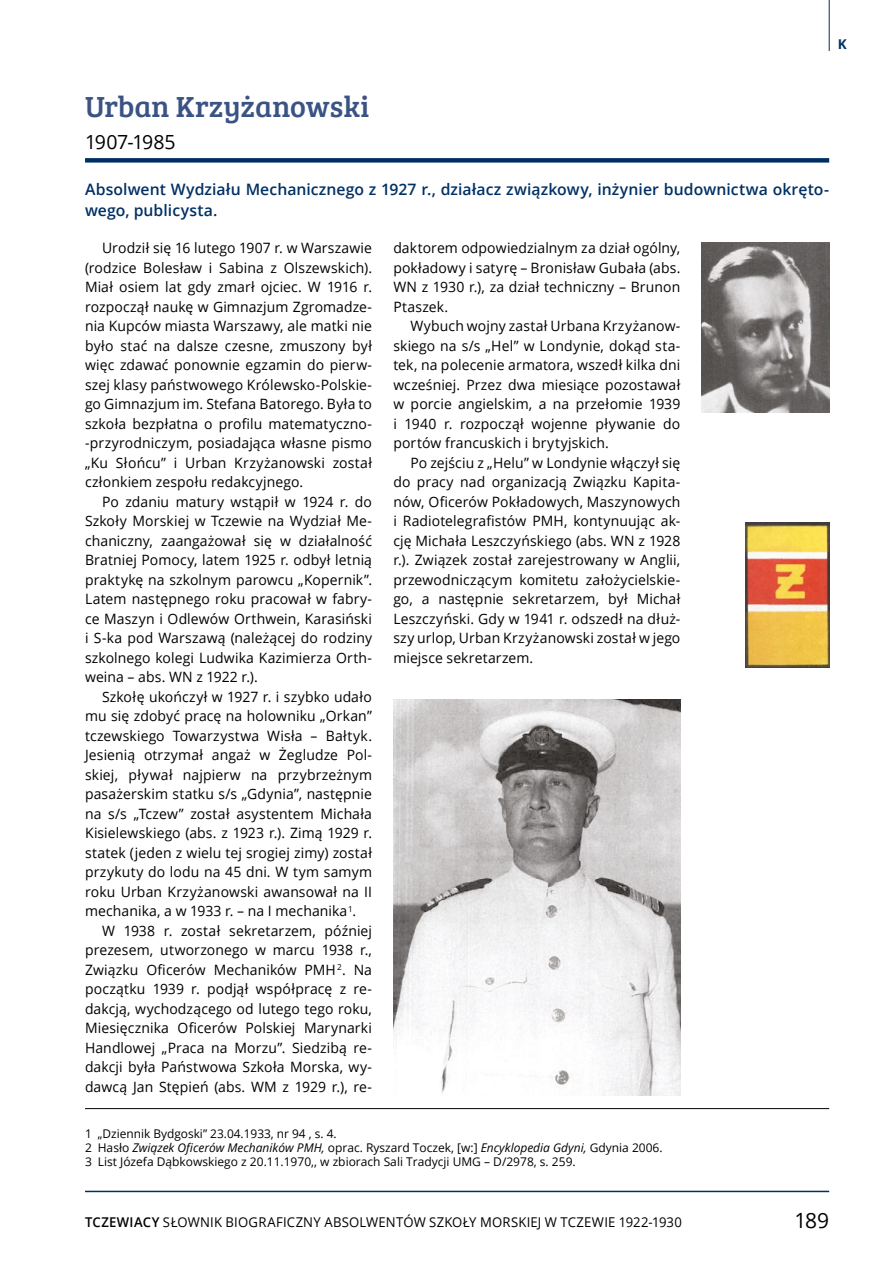
<style>
.page{position:relative;width:893px;height:1263px;background:#fff}
.page>*{position:absolute;margin:0;border:0;box-sizing:border-box;transform-origin:0 0}
.t1{font:30px "Bree Serif";color:#3a5384}
.t2{font:21px "Open Sans";color:#000}
.t3{font:19.5px "Open Sans";letter-spacing:-.01em;color:#000}
.t4{font:600 15.75px/21px "Open Sans";letter-spacing:.005em;color:#003063}
.t5{font:14.25px/19.5px "Open Sans";letter-spacing:.01em;color:#000;text-align:justify}
.t6{font:13.5px "Open Sans";letter-spacing:.015em;color:#000}
.t7{font:700 13.5px "Open Sans";color:#003063}
.t8{font:12px/14.4px "Open Sans";color:#000}
.s1{font-style:italic}
.s2{font-weight:600}
</style>
<div class="page">
<hr style="left:85px;top:1191px;width:744px;height:1px;background:#003063">
<hr style="left:829px;top:0;width:1px;height:51px;background:#003063">
<div style="left:85px;top:158px;width:744px;height:5px;background:#003063"></div>
<img style="left:702px;top:242px;width:127px;height:170px">
<img style="left:393px;top:699px;width:287px;height:396px">
<hr style="left:85px;top:1108px;width:744px;height:1px;background:#000">
<img style="left:745px;top:522px;width:84px;height:146px">
<p class="t7" style="left:838px;top:34px;width:10px">K</p>
<h1 class="t1" style="left:85px;top:85px;width:286px">Urban Krzyżanowski</h1>
<h3 class="t3" style="left:85px;top:128px;width:92px">1907-1985</h3>
<p class="t4" style="left:85px;top:178px;width:746px">Absolwent Wydziału Mechanicznego z 1927 r., działacz związkowy, inżynier budownictwa okręto&shy;wego, publicysta.</p>
<p class="t5" style="left:85px;top:238px;width:289px;text-indent:17px">Urodził się 16 lutego 1907 r. w Warszawie (rodzice Bolesław i Sabina z Olszewskich).<br>Miał osiem lat gdy zmarł ojciec. W 1916 r. rozpoczął naukę w Gimnazjum Zgromadze&shy;nia Kupców miasta Warszawy, ale matki nie było stać na dalsze czesne, zmuszony był więc zdawać ponownie egzamin do pierw&shy;szej klasy państwowego Królewsko-Polskie&shy;go Gimnazjum im. Stefana Batorego. Była to szkoła bezpłatna o profilu matematyczno--przyrodniczym, posiadająca własne pismo „Ku Słońcu” i Urban Krzyżanowski został członkiem zespołu redakcyjnego.</p>
<p class="t5" style="left:85px;top:491px;width:289px;text-indent:17px">Po zdaniu matury wstąpił w 1924 r. do Szkoły Morskiej w Tczewie na Wydział Me&shy;chaniczny, zaangażował się w działalność Bratniej Pomocy, latem 1925 r. odbył letnią praktykę na szkolnym parowcu „Kopernik”.<br>Latem następnego roku pracował w fabry&shy;ce Maszyn i Odlewów Orthwein, Karasiński i S-ka pod Warszawą (należącej do rodziny szkolnego kolegi Ludwika Kazimierza Orth&shy;weina – abs. WN z 1922 r.).</p>
<p class="t5" style="left:85px;top:686px;width:289px;text-indent:17px">Szkołę ukończył w 1927 r. i szybko udało mu się zdobyć pracę na holowniku „Orkan” tczewskiego Towarzystwa Wisła – Bałtyk.<br>Jesienią otrzymał angaż w Żegludze Pol&shy;skiej, pływał najpierw na przybrzeżnym pasażerskim statku s/s „Gdynia”, następnie na s/s „Tczew” został asystentem Michała Kisielewskiego (abs. z 1923 r.). Zimą 1929 r. statek (jeden z wielu tej srogiej zimy) został przykuty do lodu na 45 dni. W tym samym roku Urban Krzyżanowski awansował na II mechanika, a w 1933 r. – na I mechanika<sup>1</sup>.</p>
<p class="t5" style="left:85px;top:920px;width:289px;text-indent:17px">W 1938 r. został sekretarzem, później prezesem, utworzonego w marcu 1938 r., Związku Oficerów Mechaników PMH <sup>2</sup>. Na początku 1939 r. podjął współpracę z re&shy;dakcją, wychodzącego od lutego tego roku, Miesięcznika Oficerów Polskiej Marynarki Handlowej „Praca na Morzu”. Siedzibą re&shy;dakcji była Państwowa Szkoła Morska, wy&shy;dawcą Jan Stępień (abs. WM z 1929 r.), re-</p>
<p class="t5" style="left:393px;top:238px;width:289px">daktorem odpowiedzialnym za dział ogólny, pokładowy i satyrę – Bronisław Gubała (abs.<br>WN z 1930 r.), za dział techniczny – Brunon Ptaszek.</p>
<p class="t5" style="left:393px;top:316px;width:289px;text-indent:17px">Wybuch wojny zastał Urbana Krzyżanow&shy;skiego na s/s „Hel” w Londynie, dokąd sta&shy;tek, na polecenie armatora, wszedł kilka dni wcześniej. Przez dwa miesiące pozostawał w porcie angielskim, a na przełomie 1939 i 1940 r. rozpoczął wojenne pływanie do portów francuskich i brytyjskich.</p>
<p class="t5" style="left:393px;top:452px;width:289px;text-indent:17px">Po zejściu z „Helu” w Londynie włączył się do pracy nad organizacją Związku Kapita&shy;nów, Oficerów Pokładowych, Maszynowych i Radiotelegrafistów PMH, kontynuując ak&shy;cję Michała Leszczyńskiego (abs. WN z 1928 r.). Związek został zarejestrowany w Anglii, przewodniczącym komitetu założycielskie&shy;go, a następnie sekretarzem, był Michał Leszczyński. Gdy w 1941 r. odszedł na dłuż&shy;szy urlop, Urban Krzyżanowski został w jego miejsce sekretarzem.</p>
<p class="t8" style="left:85px;top:1126px;width:579px">1 „Dziennik Bydgoski” 23.04.1933, nr 94 , s. 4.<br>2 Hasło <span class="s1">Związek Oficerów Mechaników PMH,</span> oprac. Ryszard Toczek, [w:] <span class="s1">Encyklopedia Gdyni,</span> Gdynia 2006.<br>3 List Józefa Dąbkowskiego z 20.11.1970,, w zbiorach Sali Tradycji UMG – D/2978, s. 259.</p>
<p class="t6" style="left:85px;top:1212px;width:598px"><span class="s2">TCZEWIACY</span> SŁOWNIK BIOGRAFICZNY ABSOLWENTÓW SZKOŁY MORSKIEJ W TCZEWIE 1922-1930</p>
<h2 class="t2" style="left:794px;top:1206px;width:36px">189</h2>
</div>
